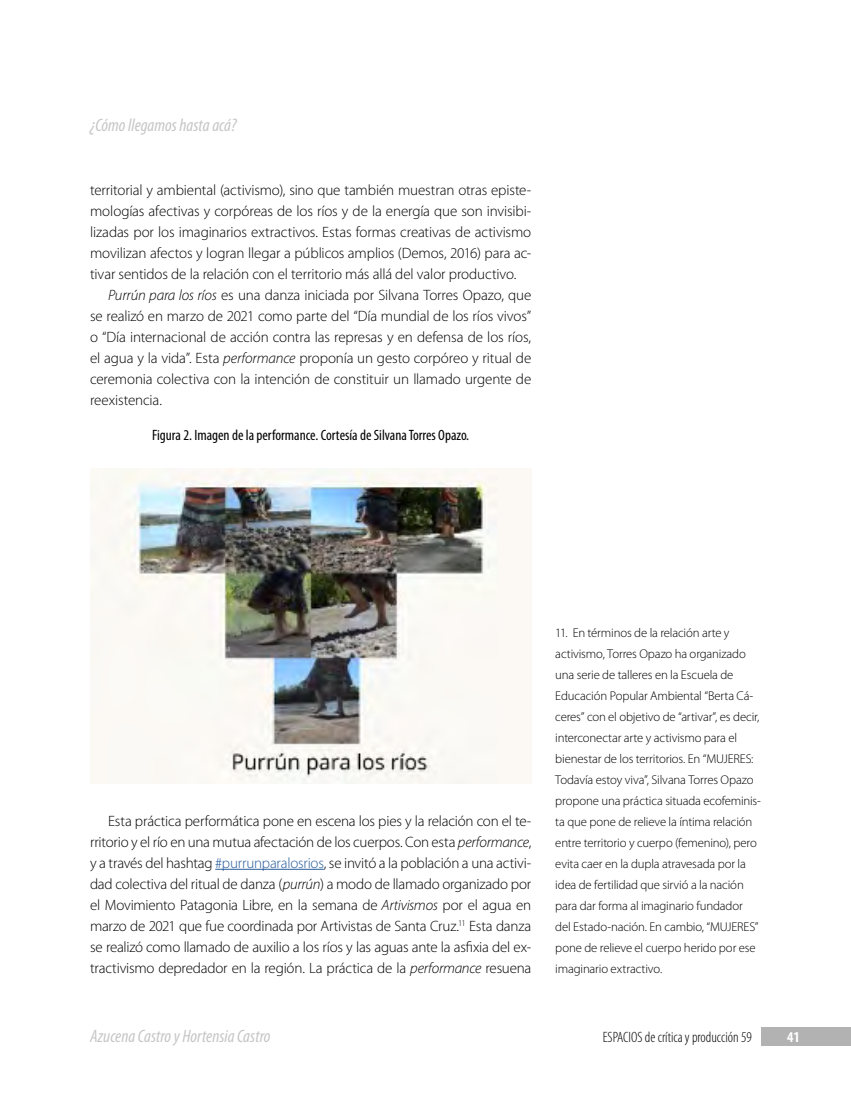
<style>
.page{position:relative;width:851px;height:1098px;background:#fff}
.page>*{position:absolute;margin:0;border:0;box-sizing:border-box;transform-origin:0 0}
.t1{font:italic condensed 18px "Myriad Pro";color:#c6c6c6}
._4-1a-Texto_central{font:300 15px/21px "Myriad Pro";letter-spacing:-.01em;color:#000;text-align:justify}
.Figura_-_Título{font:condensed 15px "Myriad Pro";color:#000}
.t2{font:300 condensed 15px "Myriad Pro";color:#000}
.t3{font:700 condensed 15px "Myriad Pro";color:#fff}
.t4{font:300 12.75px/21px "Myriad Pro";letter-spacing:-.01em;color:#000}
.s1{font-style:italic}
.s2{color:#275b9b}
</style>
<div class="page">
<div style="left:760px;top:1027px;width:90px;height:18px;background:#b3b2b2"></div>
<hr style="left:215px;top:868px;width:109px;height:1px;background:#275b9b">
<img style="left:90px;top:469px;width:408px;height:314px">
<p class="t1" style="left:90px;top:115px;width:148px">¿Cómo llegamos hasta acá?</p>
<p class="_4-1a-Texto_central" style="left:90px;top:180px;width:442px">territorial y ambiental (activismo), sino que también muestran otras episte&shy;mologías afectivas y corpóreas de los ríos y de la energía que son invisibi&shy;lizadas por los imaginarios extractivos. Estas formas creativas de activismo movilizan afectos y logran llegar a públicos amplios (Demos, 2016) para ac&shy;tivar sentidos de la relación con el territorio más allá del valor productivo.</p>
<p class="_4-1a-Texto_central" style="left:90px;top:285px;width:442px;text-indent:18px"><span class="s1">Purrún para los ríos</span> es una danza iniciada por Silvana Torres Opazo, que se realizó en marzo de 2021 como parte del “Día mundial de los ríos vivos” o “Día internacional de acción contra las represas y en defensa de los ríos, el agua y la vida”. Esta <span class="s1">performance</span> proponía un gesto corpóreo y ritual de ceremonia colectiva con la intención de constituir un llamado urgente de reexistencia.</p>
<p class="Figura_-_Título" style="left:152px;top:427px;width:318px">Figura 2. Imagen de la performance. Cortesía de Silvana Torres Opazo.</p>
<p class="_4-1a-Texto_central" style="left:90px;top:810px;width:442px;text-indent:18px">Esta práctica performática pone en escena los pies y la relación con el te&shy;rritorio y el río en una mutua afectación de los cuerpos. Con esta <span class="s1">performance</span>, y a través del hashtag <span class="s2">#purrunparalosrios</span>, se invitó a la población a una activi&shy;dad colectiva del ritual de danza (<span class="s1">purrún</span>) a modo de llamado organizado por el Movimiento Patagonia Libre, en la semana de <span class="s1">Artivismos</span> por el agua en marzo de 2021 que fue coordinada por Artivistas de Santa Cruz.<sup>11</sup> Esta danza se realizó como llamado de auxilio a los ríos y las aguas ante la asfixia del ex&shy;tractivismo depredador en la región. La práctica de la <span class="s1">performance</span> resuena</p>
<p class="t1" style="left:90px;top:1026px;width:182px">Azucena Castro y Hortensia Castro</p>
<p class="t4" style="left:555px;top:621px;width:207px">11. En términos de la relación arte y activismo, Torres Opazo ha organizado una serie de talleres en la Escuela de Educación Popular Ambiental “Berta Cá&shy;ceres” con el objetivo de “artivar”, es decir, interconectar arte y activismo para el bienestar de los territorios. En “MUJERES:<br>Todavía estoy viva”, Silvana Torres Opazo propone una práctica situada ecofeminis&shy;ta que pone de relieve la íntima relación entre territorio y cuerpo (femenino), pero evita caer en la dupla atravesada por la idea de fertilidad que sirvió a la nación para dar forma al imaginario fundador del Estado-nación. En cambio, “MUJERES” pone de relieve el cuerpo herido por ese imaginario extractivo.</p>
<p class="t2" style="left:602px;top:1028px;width:151px">ESPACIOS de crítica y producción 59</p>
<p class="t3" style="left:787px;top:1028px;width:14px">41</p>
</div>
